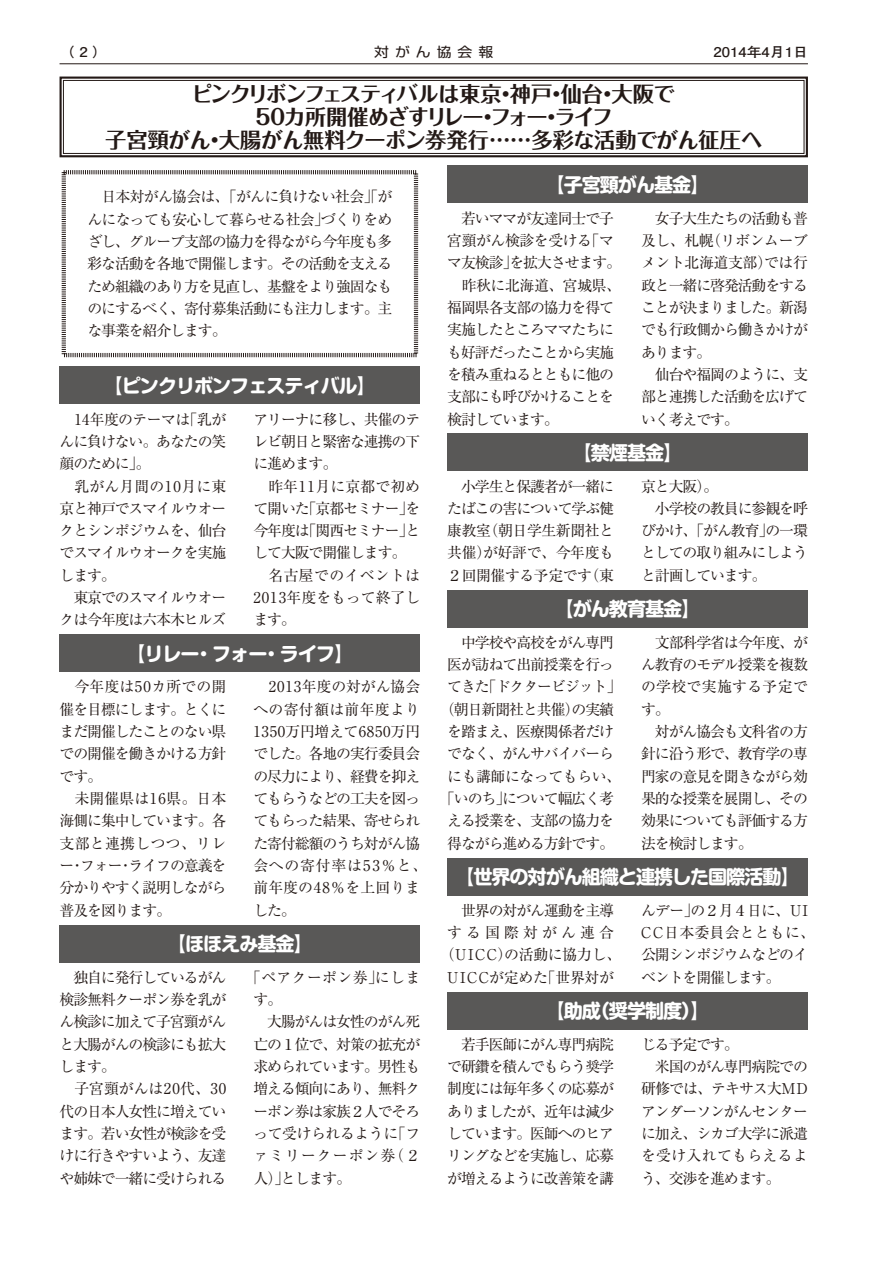
<style>
.page{position:relative;width:893px;height:1263px;background:#fff}
.page>*{position:absolute;margin:0;border:0;box-sizing:border-box;transform-origin:0 0}
.t1{font:700 21.3px/23.4px "Folk Pro";letter-spacing:-.03em;color:#231916;text-align:center}
.t2{font:700 19.2px "Shin M Go Pr 6";letter-spacing:-.055em;color:#fff}
.t3{font:14.85px/22.4px "Ryumin Pr 6";letter-spacing:-.07em;color:#231916}
.t4{font:14.85px/22.4px "Ryumin Pr 6";letter-spacing:-.025em;color:#231916}
.t5{font:14.85px/22.4px "Ryumin Pr 6";letter-spacing:-.02em;color:#231916;text-align:center}
.t6{font:700 13.35px "Futo Go B101 Pr 6";color:#231916;scale:1.11 1}
.t7{font:13.35px "Shin Go Pr 6";letter-spacing:.4em;color:#231916;scale:1.11 1}
</style>
<div class="page">
<hr style="left:60px;top:64px;width:748px;height:1px;background:#231916">
<svg style="left:59px;top:76px;width:749px;height:82px"></svg>
<div style="left:63px;top:80px;width:741px;height:74px;border:1px solid #231916"></div>
<div style="left:60px;top:925px;width:360px;height:37px;background:#595857"></div>
<svg style="left:61px;top:170px;width:358px;height:188px"></svg>
<div style="left:60px;top:635px;width:360px;height:37px;background:#595857"></div>
<div style="left:447px;top:590px;width:361px;height:37px;background:#595857"></div>
<div style="left:447px;top:992px;width:361px;height:37px;background:#595857"></div>
<div style="left:447px;top:858px;width:361px;height:37px;background:#595857"></div>
<div style="left:60px;top:367px;width:360px;height:37px;background:#595857"></div>
<div style="left:447px;top:166px;width:361px;height:37px;background:#595857"></div>
<div style="left:447px;top:434px;width:361px;height:37px;background:#595857"></div>
<p class="t6" style="left:60px;top:41px;width:45px">（2）</p>
<p class="t7" style="left:374px;top:41px;width:109px">対がん協会報</p>
<p class="t6" style="left:714px;top:41px;width:86px">2014年4月1日</p>
<h1 class="t1" style="left:105px;top:79px;width:659px">ピンクリボンフェスティバルは東京・神戸・仙台・大阪で<br>５０カ所開催めざすリレー・フォー・ライフ<br>子宮頸がん・大腸がん無料クーポン券発行……多彩な活動でがん征圧へ</h1>
<p class="t3" style="left:87px;top:185px;width:307px;text-align:justify">　日本対がん協会は、「がんに負けない社会」「がんになっても安心して暮らせる社会」づくりをめざし、グループ支部の協力を得ながら今年度も多彩な活動を各地で開催します。その活動を支えるため組織のあり方を見直し、基盤をより強固なものにするべく、寄付募集活動にも注力します。主な事業を紹介します。</p>
<p class="t2" style="left:545px;top:168px;width:166px">【子宮頸がん基金】</p>
<p class="t3" style="left:641px;top:206px;width:168px">　女子大生たちの活動も普及し、札幌（リボンムーブメント北海道支部）では行政と一緒に啓発活動をすることが決まりました。新潟でも行政側から働きかけがあります。<br>　仙台や福岡のように、支部と連携した活動を広げていく考えです。</p>
<p class="t3" style="left:447px;top:206px;width:176px">　若いママが友達同士で子宮頸がん検診を受ける「ママ友検診」を拡大させます。　昨秋に北海道、宮城県、福岡県各支部の協力を得て実施したところママたちにも好評だったことから実施を積み重ねるとともに他の支部にも呼びかけることを検討しています。</p>
<p class="t2" style="left:104px;top:369px;width:274px">【ピンクリボンフェスティバル】</p>
<p class="t3" style="left:60px;top:407px;width:168px">　14年度のテーマは「乳がんに負けない。あなたの笑顔のために」。<br>　乳がん月間の10月に東京と神戸でスマイルウオークとシンポジウムを、仙台でスマイルウオークを実施します。<br>　東京でのスマイルウオークは今年度は六本木ヒルズ</p>
<p class="t3" style="left:253px;top:407px;width:168px">アリーナに移し、共催のテレビ朝日と緊密な連携の下に進めます。<br>　昨年11月に京都で初めて開いた「京都セミナー」を今年度は「関西セミナー」として大阪で開催します。　名古屋でのイベントは<br>2013年度をもって終了します。</p>
<p class="t2" style="left:573px;top:436px;width:111px">【禁煙基金】</p>
<p class="t3" style="left:641px;top:474px;width:168px">京と大阪）。<br>　小学校の教員に参観を呼びかけ、「がん教育」の一環としての取り組みにしようと計画しています。</p>
<p class="t3" style="left:447px;top:474px;width:168px;text-align:justify">　小学生と保護者が一緒にたばこの害について学ぶ健康教室（朝日学生新聞社と共催）が好評で、今年度も２回開催する予定です（東</p>
<p class="t2" style="left:554px;top:592px;width:148px">【がん教育基金】</p>
<p class="t2" style="left:126px;top:637px;width:229px">【リレー・フォー・ライフ】</p>
<p class="t3" style="left:60px;top:675px;width:168px">　今年度は50カ所での開催を目標にします。とくにまだ開催したことのない県での開催を働きかける方針です。<br>　未開催県は16県。日本海側に集中しています。各支部と連携しつつ、リレー・フォー・ライフの意義を分かりやすく説明しながら普及を図ります。</p>
<p class="t4" style="left:253px;top:675px;width:176px">　2013年度の対がん協会への寄付額は前年度より<br>1350万円増えて6850万円でした。各地の実行委員会の尽力により、経費を抑えてもらうなどの工夫を図ってもらった結果、寄せられた寄付総額のうち対がん協会への寄付率は53％と、前年度の48％を上回りました。</p>
<p class="t2" style="left:167px;top:927px;width:148px">【ほほえみ基金】</p>
<p class="t3" style="left:253px;top:965px;width:168px;text-indent:-7px">「ペアクーポン券」にします。<br>　大腸がんは女性のがん死亡の１位で、対策の拡充が求められています。男性も増える傾向にあり、無料クーポン券は家族２人でそろって受けられるように「ファミリークーポン券（２人）」とします。</p>
<p class="t3" style="left:60px;top:965px;width:168px">　独自に発行しているがん検診無料クーポン券を乳がん検診に加えて子宮頸がんと大腸がんの検診にも拡大します。<br>　子宮頸がんは20代、30代の日本人女性に増えています。若い女性が検診を受けに行きやすいよう、友達や姉妹で一緒に受けられる</p>
<p class="t3" style="left:440px;top:630px;width:183px;text-align:center">　中学校や高校をがん専門医が訪ねて出前授業を行ってきた「ドクタービジット」（朝日新聞社と共催）の実績を踏まえ、医療関係者だけでなく、がんサバイバーらにも講師になってもらい、「いのち」について幅広く考える授業を、支部の協力を得ながら進める方針です。</p>
<p class="t3" style="left:641px;top:630px;width:168px">　文部科学省は今年度、がん教育のモデル授業を複数の学校で実施する予定です。<br>　対がん協会も文科省の方針に沿う形で、教育学の専門家の意見を聞きながら効果的な授業を展開し、その効果についても評価する方法を検討します。</p>
<p class="t2" style="left:455px;top:860px;width:346px">【世界の対がん組織と連携した国際活動】</p>
<p class="t5" style="left:440px;top:898px;width:183px">　世界の対がん運動を主導する国際対がん連合（UICC）の活動に協力し、<br>UICCが定めた「世界対が</p>
<p class="t3" style="left:641px;top:898px;width:176px">んデー」の２月４日に、UI<br>CC日本委員会とともに、公開シンポジウムなどのイベントを開催します。</p>
<p class="t2" style="left:545px;top:994px;width:166px">【助成（奨学制度）】</p>
<p class="t3" style="left:447px;top:1032px;width:168px;text-align:justify">　若手医師にがん専門病院で研鑽を積んでもらう奨学制度には毎年多くの応募がありましたが、近年は減少しています。医師へのヒアリングなどを実施し、応募が増えるように改善策を講</p>
<p class="t3" style="left:641px;top:1032px;width:168px">じる予定です。<br>　米国のがん専門病院での研修では、テキサス大MDアンダーソンがんセンターに加え、シカゴ大学に派遣を受け入れてもらえるよう、交渉を進めます。</p>
</div>
